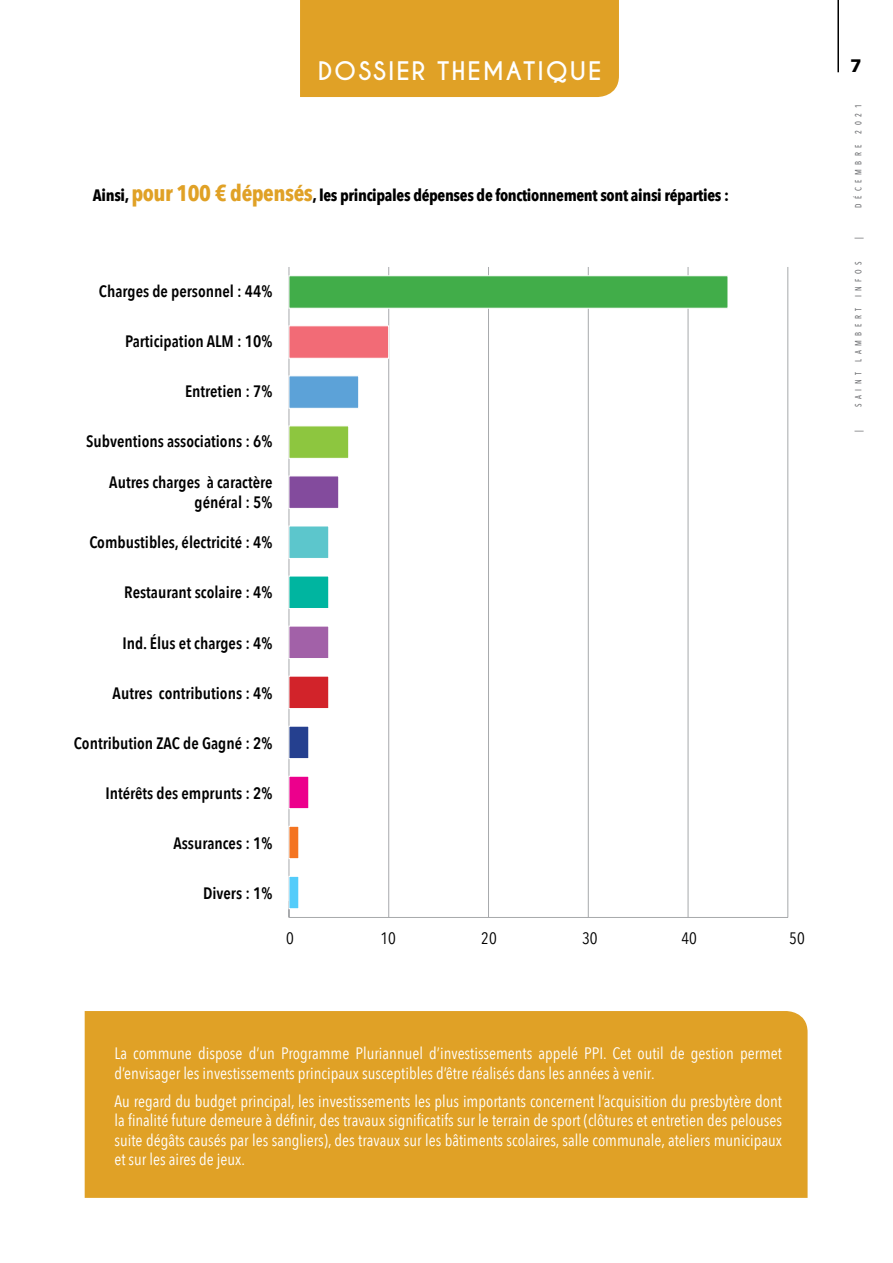
<style>
.page{position:relative;width:893px;height:1263px;background:#fff}
.page>*{position:absolute;margin:0;border:0;box-sizing:border-box;transform-origin:0 0}
.t1{font:700 24px "Caviar Dreams";letter-spacing:.08em;color:#fff}
.t2{font:700 18px "Avenir Next";color:#000}
.t3{font:16.5px/19.5px "Avenir Next Condensed";color:#fff}
.t4{font:600 16.5px/19.5px "Avenir Next Condensed";color:#000;text-align:right}
.t5{font:700 16.5px "Avenir Next Condensed";letter-spacing:-.02em;color:#000}
.t6{font:16.5px "Avenir Next Condensed";color:#000}
.t7{font:500 9px "Avenir Next Condensed";letter-spacing:.57em;color:#6d6e71;scale:.88 1}
.s1{font-size:22.5px;color:#e0a126}
</style>
<div class="page">
<hr style="left:289px;top:917px;width:499px;height:1px;background:#a7a9ac">
<hr style="left:388px;top:267px;width:1px;height:650px;background:#a7a9ac">
<hr style="left:488px;top:267px;width:1px;height:650px;background:#a7a9ac">
<hr style="left:588px;top:267px;width:1px;height:650px;background:#a7a9ac">
<hr style="left:688px;top:267px;width:1px;height:650px;background:#a7a9ac">
<hr style="left:787px;top:267px;width:1px;height:650px;background:#a7a9ac">
<hr style="left:289px;top:267px;width:1px;height:650px;background:#a7a9ac">
<hr style="left:837px;top:0;width:2px;height:72px;background:#000">
<div style="left:300px;top:0;width:319px;height:97px;background:#e0a126"></div>
<div style="left:85px;top:1011px;width:723px;height:187px;background:#e0a126"></div>
<div style="left:289px;top:876px;width:10px;height:33px;background:#54ccfa;border:1px solid #fff"></div>
<div style="left:289px;top:826px;width:10px;height:33px;background:#f47421"></div>
<div style="left:289px;top:776px;width:20px;height:33px;background:#ec008c;border:1px solid #fff"></div>
<div style="left:289px;top:726px;width:20px;height:33px;background:#25408f;border:1px solid #fff"></div>
<div style="left:289px;top:676px;width:40px;height:33px;background:#d2232a;border:1px solid #fff"></div>
<div style="left:289px;top:626px;width:40px;height:33px;background:#a261a8;border:1px solid #fff"></div>
<div style="left:289px;top:576px;width:40px;height:33px;background:#00b5a0;border:1px solid #fff"></div>
<div style="left:289px;top:526px;width:40px;height:33px;background:#5cc6cc;border:1px solid #fff"></div>
<div style="left:289px;top:476px;width:50px;height:33px;background:#834b9d;border:1px solid #fff"></div>
<div style="left:289px;top:425px;width:60px;height:34px;background:#8dc63f;border:1px solid #fff"></div>
<div style="left:289px;top:375px;width:70px;height:34px;background:#5ca2d8;border:1px solid #fff"></div>
<div style="left:289px;top:325px;width:100px;height:34px;background:#f26b76;border:1px solid #fff"></div>
<div style="left:289px;top:275px;width:439px;height:34px;background:#41ad49;border:1px solid #fff"></div>
<h1 class="t1" style="left:318px;top:57px;width:285px">DOSSIER THEMATIQUE</h1>
<p class="t5" style="left:93px;top:185px;width:638px">Ainsi, <span class="s1">pour 100 € dépensés</span>, les principales dépenses de fonctionnement sont ainsi réparties :</p>
<p class="t4" style="left:99px;top:281px;width:175px">Charges de personnel : 44%</p>
<p class="t4" style="left:125px;top:331px;width:149px">Participation ALM : 10%</p>
<p class="t4" style="left:185px;top:381px;width:89px">Entretien : 7%</p>
<p class="t4" style="left:86px;top:431px;width:188px">Subventions associations : 6%</p>
<p class="t4" style="left:109px;top:472px;width:165px">Autres charges à caractère général : 5%</p>
<p class="t4" style="left:89px;top:532px;width:185px">Combustibles, électricité : 4%</p>
<p class="t4" style="left:124px;top:582px;width:150px">Restaurant scolaire : 4%</p>
<p class="t4" style="left:122px;top:632px;width:152px">Ind. Élus et charges : 4%</p>
<p class="t4" style="left:113px;top:683px;width:161px">Autres contributions : 4%</p>
<p class="t4" style="left:74px;top:733px;width:200px">Contribution ZAC de Gagné : 2%</p>
<p class="t4" style="left:105px;top:783px;width:168px">Intérêts des emprunts : 2%</p>
<p class="t4" style="left:174px;top:833px;width:100px">Assurances : 1%</p>
<p class="t4" style="left:203px;top:883px;width:71px">Divers : 1%</p>
<p class="t6" style="left:286px;top:924px;width:9px">0</p>
<p class="t6" style="left:380px;top:924px;width:17px">10</p>
<p class="t6" style="left:481px;top:924px;width:17px">20</p>
<p class="t6" style="left:582px;top:924px;width:17px">30</p>
<p class="t6" style="left:681px;top:924px;width:17px">40</p>
<p class="t6" style="left:789px;top:924px;width:17px">50</p>
<p class="t3" style="left:114px;top:1043px;width:669px">La commune dispose d’un Programme Pluriannuel d’investissements appelé PPI. Cet outil de gestion permet d’envisager les investissements principaux susceptibles d’être réalisés dans les années à venir.</p>
<p class="t3" style="left:114px;top:1091px;width:669px;text-align:justify">Au regard du budget principal, les investissements les plus importants concernent l’acquisition du presbytère dont la finalité future demeure à définir, des travaux significatifs sur le terrain de sport (clôtures et entretien des pelouses suite dégâts causés par les sangliers), des travaux sur les bâtiments scolaires, salle communale, ateliers municipaux et sur les aires de jeux.</p>
<p class="t2" style="left:850px;top:50px;width:13px">7</p>
<p class="t7" style="left:853px;top:208px;width:119px;rotate:-90deg">DÉCEMBRE 2021</p>
<p class="t7" style="left:853px;top:239px;width:4px;rotate:-90deg">|</p>
<p class="t7" style="left:853px;top:407px;width:167px;rotate:-90deg">SAINT LAMBERT INFOS</p>
<p class="t7" style="left:853px;top:432px;width:4px;rotate:-90deg">|</p>
</div>
